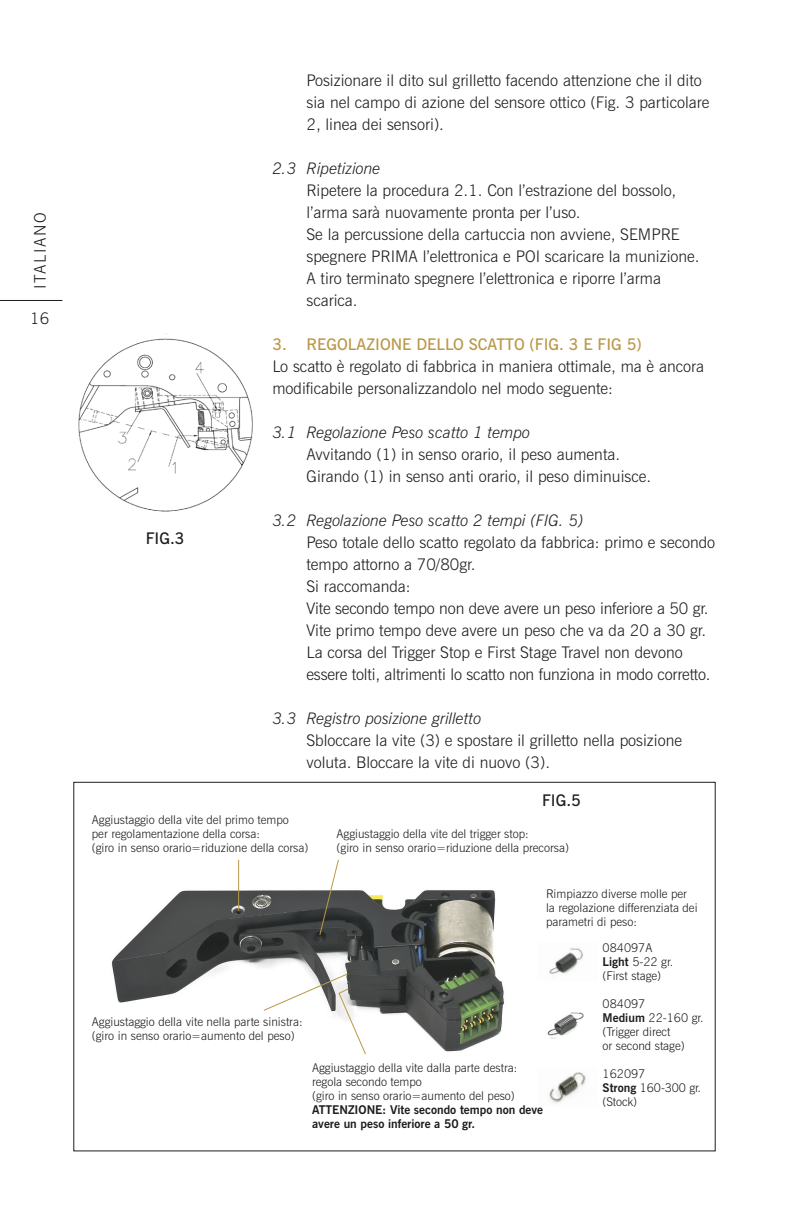
<style>
.page{position:relative;width:789px;height:1225px;background:#fff}
.page>*{position:absolute;margin:0;border:0;box-sizing:border-box;transform-origin:0 0}
.t1{font:300 16px/22px "News Gothic BT";color:#1d1d1b}
.t2{font:600 16px "News Gothic BT";color:#bb9847}
.t3{font:600 16px "News Gothic BT";color:#1d1d1b}
.t4{font:300 16px "News Gothic BT";letter-spacing:.1em;color:#1d1d1b}
.t5{font:300 12px/14px "News Gothic BT";color:#1d1d1b}
.t6{font:700 12px/14px "News Gothic BT";color:#1d1d1b}
.s1{font-style:italic}
.s2{font-weight:700}
</style>
<div class="page">
<hr style="left:0;top:300px;width:62px;height:1px;background:#1d1d1b">
<img style="left:78px;top:333px;width:175px;height:179px">
<img style="left:111px;top:860px;width:393px;height:192px">
<hr style="left:238px;top:859px;width:1px;height:51px;background:#bb9847">
<svg style="left:262px;top:972px;width:104px;height:82px"></svg>
<svg style="left:318px;top:859px;width:21px;height:77px"></svg>
<img style="left:547px;top:1012px;width:37px;height:27px">
<img style="left:549px;top:948px;width:34px;height:26px">
<img style="left:549px;top:1072px;width:37px;height:31px">
<p class="t4" style="left:30px;top:289px;width:78px;rotate:-90deg">ITALIANO</p>
<p class="t1" style="left:30px;top:307px;width:21px">16</p>
<p class="t3" style="left:146px;top:528px;width:40px">FIG.3</p>
<p class="t1" style="left:306px;top:69px;width:404px">Posizionare il dito sul grilletto facendo attenzione che il dito sia nel campo di azione del sensore ottico (Fig. 3 particolare<br>2, linea dei sensori).</p>
<p class="t1" style="left:306px;top:157px;width:371px;text-indent:-34px"><span class="s1">2.3 Ripetizione<br></span>Ripetere la procedura 2.1. Con l’estrazione del bossolo, l’arma sarà nuovamente pronta per l’uso.</p>
<p class="t1" style="left:306px;top:223px;width:394px">Se la percussione della cartuccia non avviene, SEMPRE spegnere PRIMA l’elettronica e POI scaricare la munizione.</p>
<p class="t1" style="left:306px;top:267px;width:356px">A tiro terminato spegnere l’elettronica e riporre l’arma scarica.</p>
<p class="t2" style="left:272px;top:335px;width:370px">3. REGOLAZIONE DELLO SCATTO (FIG. 3 E FIG 5)</p>
<p class="t1" style="left:272px;top:355px;width:433px">Lo scatto è regolato di fabbrica in maniera ottimale, ma è ancora modificabile personalizzandolo nel modo seguente:</p>
<p class="t1" style="left:306px;top:421px;width:315px;text-indent:-34px"><span class="s1">3.1 Regolazione Peso scatto 1 tempo<br></span>Avvitando (1) in senso orario, il peso aumenta.</p>
<p class="t1" style="left:306px;top:465px;width:346px">Girando (1) in senso anti orario, il peso diminuisce.</p>
<p class="t1" style="left:306px;top:509px;width:410px;text-indent:-34px"><span class="s1">3.2 Regolazione Peso scatto 2 tempi (FIG. 5)<br></span>Peso totale dello scatto regolato da fabbrica: primo e secondo tempo attorno a 70/80gr.</p>
<p class="t1" style="left:306px;top:575px;width:106px">Si raccomanda:</p>
<p class="t1" style="left:306px;top:597px;width:403px">Vite secondo tempo non deve avere un peso inferiore a 50 gr.</p>
<p class="t1" style="left:306px;top:619px;width:401px">Vite primo tempo deve avere un peso che va da 20 a 30 gr.</p>
<p class="t1" style="left:306px;top:641px;width:405px">La corsa del Trigger Stop e First Stage Travel non devono essere tolti, altrimenti lo scatto non funziona in modo corretto.</p>
<p class="t1" style="left:306px;top:707px;width:377px;text-indent:-34px"><span class="s1">3.3 Registro posizione grilletto<br></span>Sbloccare la vite (3) e spostare il grilletto nella posizione voluta. Bloccare la vite di nuovo (3).</p>
<p class="t3" style="left:541px;top:790px;width:40px">FIG.5</p>
<p class="t5" style="left:92px;top:812px;width:198px">Aggiustaggio della vite del primo tempo</p>
<p class="t5" style="left:92px;top:826px;width:169px">per regolamentazione della corsa:</p>
<p class="t5" style="left:92px;top:840px;width:218px">(giro in senso orario=riduzione della corsa)</p>
<p class="t5" style="left:336px;top:826px;width:193px">Aggiustaggio della vite del trigger stop:</p>
<p class="t5" style="left:336px;top:840px;width:234px">(giro in senso orario=riduzione della precorsa)</p>
<p class="t5" style="left:545px;top:886px;width:153px">Rimpiazzo diverse molle per la regolazione differenziata dei parametri di peso:</p>
<p class="t5" style="left:92px;top:1014px;width:212px">Aggiustaggio della vite nella parte sinistra:</p>
<p class="t5" style="left:92px;top:1028px;width:204px">(giro in senso orario=aumento del peso)</p>
<p class="t5" style="left:312px;top:1060px;width:207px">Aggiustaggio della vite dalla parte destra:</p>
<p class="t5" style="left:312px;top:1074px;width:111px">regola secondo tempo</p>
<p class="t5" style="left:312px;top:1088px;width:204px">(giro in senso orario=aumento del peso)</p>
<p class="t6" style="left:312px;top:1102px;width:232px">ATTENZIONE: Vite secondo tempo non deve avere un peso inferiore a 50 gr.</p>
<p class="t5" style="left:602px;top:940px;width:51px">084097A</p>
<p class="t5" style="left:602px;top:954px;width:72px"><span class="s2">Light</span> 5-22 gr.</p>
<p class="t5" style="left:602px;top:968px;width:60px">(First stage)</p>
<p class="t5" style="left:602px;top:996px;width:44px">084097</p>
<p class="t5" style="left:602px;top:1010px;width:103px"><span class="s2">Medium</span> 22-160 gr.</p>
<p class="t5" style="left:602px;top:1024px;width:69px">(Trigger direct</p>
<p class="t5" style="left:602px;top:1038px;width:84px">or second stage)</p>
<p class="t5" style="left:602px;top:1066px;width:44px">162097</p>
<p class="t5" style="left:602px;top:1080px;width:100px"><span class="s2">Strong</span> 160-300 gr.</p>
<p class="t5" style="left:602px;top:1094px;width:36px">(Stock)</p>
</div>
